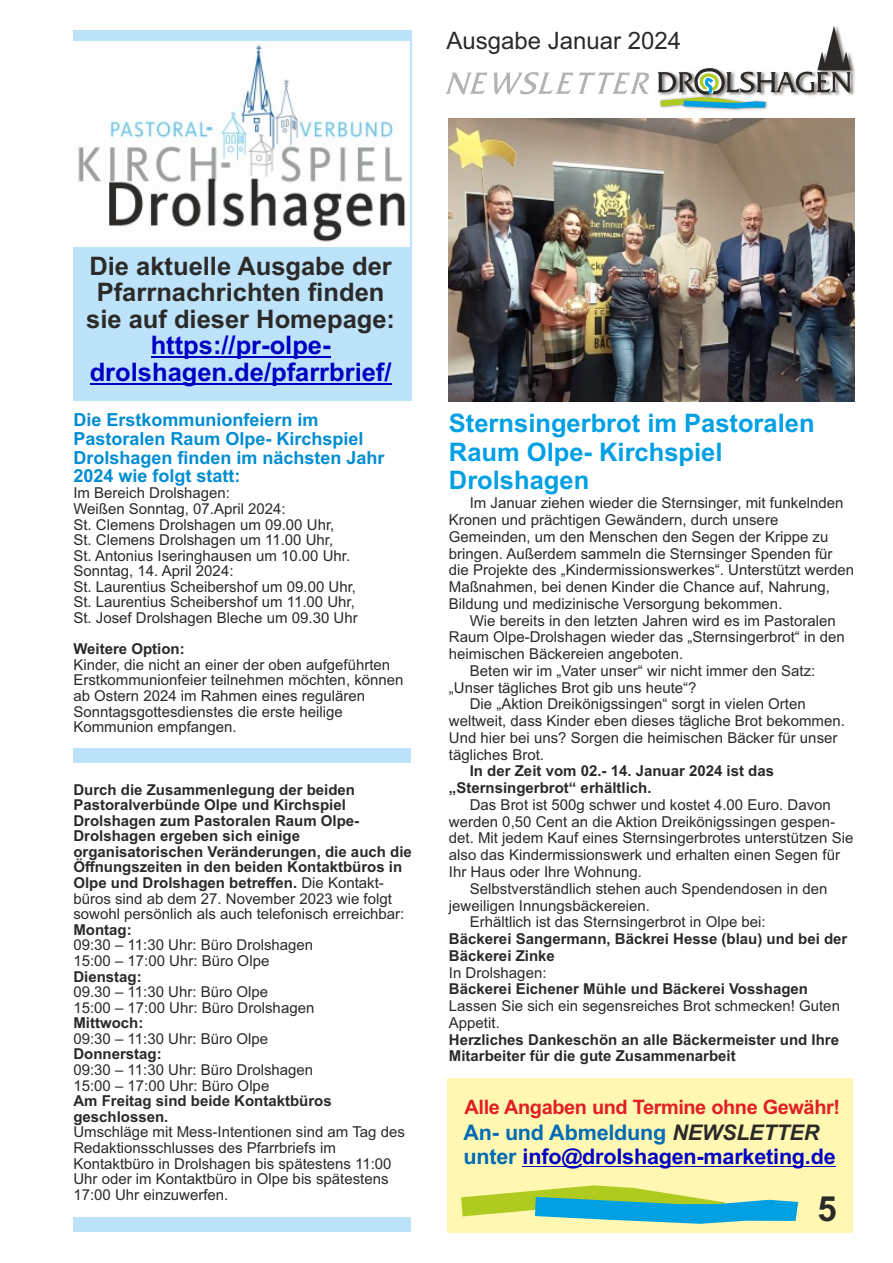
<style>
.page{position:relative;width:893px;height:1263px;background:#fff}
.page>*{position:absolute;margin:0;border:0;box-sizing:border-box;transform-origin:0 0}
.t1{font:700 34.8px "Arial";color:#2b2a29}
.t2{font:700 25.5px/26.5px "Arial";color:#2b2a29;text-align:center}
.t3{font:700 25.5px/28.5px "Arial";color:#00a0e3}
.t4{font:700 25.5px/26.5px "Arial";color:#0000c4;text-align:center}
.t5{font:24px "Arial";color:#2b2a29}
.t6{font:700 21.6px/23.4px "Arial";letter-spacing:-.01em;color:#0000c4}
.t7{font:700 19.95px "Arial";letter-spacing:-.02em;color:#e31e24}
.t8{font:700 18px/18.8px "Arial";color:#008dd2}
.t9{font:15px/15.6px "Arial";color:#2b2a29}
.t10{font:700 15px/15.6px "Arial";color:#2b2a29}
.s1{font-weight:400}
.s2{color:#006cb5}
.s3{font-style:italic;color:#2b2a29}
</style>
<div class="page">
<svg style="left:445px;top:72px;width:204px;height:23px"></svg>
<img style="left:657px;top:55px;width:198px;height:56px">
<div style="left:447px;top:1078px;width:406px;height:154px;background:#fff7b2"></div>
<svg style="left:461px;top:1185px;width:337px;height:39px"></svg>
<hr style="left:523px;top:1165px;width:313px;height:1px;background:#0000c4">
<div style="left:73px;top:30px;width:339px;height:371px;background:#bce3f9"></div>
<img style="left:73px;top:41px;width:337px;height:205px">
<hr style="left:151px;top:357px;width:180px;height:1px;background:#0000c4">
<hr style="left:90px;top:383px;width:302px;height:1px;background:#0000c4">
<div style="left:73px;top:1217px;width:338px;height:15px;background:#bce3f9"></div>
<div style="left:73px;top:748px;width:338px;height:15px;background:#bce3f9"></div>
<svg style="left:658px;top:26px;width:193px;height:82px"></svg>
<img style="left:449px;top:119px;width:406px;height:282px">
<h3 class="t5" style="left:446px;top:32px;width:236px">Ausgabe Januar 2024</h3>
<h2 class="t2" style="left:86px;top:255px;width:310px">Die aktuelle Ausgabe der<br>Pfarrnachrichten finden sie auf dieser Homepage:</h2>
<h2 class="t4" style="left:90px;top:334px;width:303px">https://pr-olpe&shy;drolshagen.de/pfarrbrief/</h2>
<p class="t8" style="left:73px;top:412px;width:313px">Die Erstkommunionfeiern im<br>Pastoralen Raum Olpe- Kirchspiel<br>Drolshagen finden im nächsten Jahr<br>2024 wie folgt statt:</p>
<p class="t9" style="left:73px;top:487px;width:286px">Im Bereich Drolshagen:<br>Weißen Sonntag, 07.April 2024:<br>St. Clemens Drolshagen um 09.00 Uhr,<br>St. Clemens Drolshagen um 11.00 Uhr,<br>St. Antonius Iseringhausen um 10.00 Uhr.<br>Sonntag, 14. April 2024:<br>St. Laurentius Scheibershof um 09.00 Uhr, St. Laurentius Scheibershof um 11.00 Uhr, St. Josef Drolshagen Bleche um 09.30 Uhr</p>
<p class="t10" style="left:73px;top:642px;width:113px">Weitere Option:</p>
<p class="t9" style="left:73px;top:658px;width:332px">Kinder, die nicht an einer der oben aufgeführten Erstkommunionfeier teilnehmen möchten, können ab Ostern 2024 im Rahmen eines regulären Sonntagsgottesdienstes die erste heilige Kommunion empfangen.</p>
<p class="t10" style="left:73px;top:783px;width:340px">Durch die Zusammenlegung der beiden Pastoralverbünde Olpe und Kirchspiel Drolshagen zum Pastoralen Raum Olpe-Drolshagen ergeben sich einige organisatorischen Veränderungen, die auch die Öffnungszeiten in den beiden Kontaktbüros in Olpe und Drolshagen betreffen. <span class="s1">Die Kontakt&shy;büros sind ab dem 27. November 2023 wie folgt sowohl persönlich als auch telefonisch erreichbar:</span></p>
<p class="t10" style="left:73px;top:923px;width:60px">Montag:</p>
<p class="t9" style="left:73px;top:939px;width:241px">09:30 – 11:30 Uhr: Büro Drolshagen<br>15:00 – 17:00 Uhr: Büro Olpe</p>
<p class="t10" style="left:73px;top:970px;width:70px">Dienstag:</p>
<p class="t9" style="left:73px;top:985px;width:242px">09.30 – 11:30 Uhr: Büro Olpe<br>15:00 – 17:00 Uhr: Büro Drolshagen</p>
<p class="t10" style="left:73px;top:1016px;width:71px">Mittwoch:</p>
<p class="t9" style="left:73px;top:1032px;width:196px">09:30 – 11:30 Uhr: Büro Olpe</p>
<p class="t10" style="left:73px;top:1048px;width:90px">Donnerstag:</p>
<p class="t9" style="left:73px;top:1063px;width:241px">09:30 – 11:30 Uhr: Büro Drolshagen<br>15:00 – 17:00 Uhr: Büro Olpe</p>
<p class="t10" style="left:73px;top:1094px;width:260px">Am Freitag sind beide Kontaktbüros geschlossen.</p>
<p class="t9" style="left:73px;top:1126px;width:333px">Umschläge mit Mess-Intentionen sind am Tag des Redaktionsschlusses des Pfarrbriefs im Kontaktbüro in Drolshagen bis spätestens 11:00<br>Uhr oder im Kontaktbüro in Olpe bis spätestens 17:00 Uhr einzuwerfen.</p>
<h2 class="t3" style="left:449px;top:411px;width:367px">Sternsingerbrot im Pastoralen<br>Raum Olpe- Kirchspiel<br>Drolshagen</h2>
<p class="t9" style="left:449px;top:496px;width:407px;line-height:16.8px;text-indent:21px">Im Januar ziehen wieder die Sternsinger, mit funkelnden Kronen und prächtigen Gewändern, durch unsere Gemeinden, um den Menschen den Segen der Krippe zu bringen. Außerdem sammeln die Sternsinger Spenden für die Projekte des „Kindermissionswerkes“. Unterstützt werden Maßnahmen, bei denen Kinder die Chance auf, Nahrung, Bildung und medizinische Versorgung bekommen.</p>
<p class="t9" style="left:470px;top:614px;width:367px">Wie bereits in den letzten Jahren wird es im Pastoralen</p>
<p class="t9" style="left:449px;top:631px;width:397px">Raum Olpe-Drolshagen wieder das „Sternsingerbrot“ in den</p>
<p class="t9" style="left:449px;top:647px;width:236px">heimischen Bäckereien angeboten.</p>
<p class="t9" style="left:470px;top:664px;width:347px">Beten wir im „Vater unser“ wir nicht immer den Satz:</p>
<p class="t9" style="left:449px;top:681px;width:249px">„Unser tägliches Brot gib uns heute“?</p>
<p class="t9" style="left:470px;top:698px;width:337px">Die „Aktion Dreikönigssingen“ sorgt in vielen Orten</p>
<p class="t9" style="left:449px;top:714px;width:397px">weltweit, dass Kinder eben dieses tägliche Brot bekommen.</p>
<p class="t9" style="left:449px;top:731px;width:390px">Und hier bei uns? Sorgen die heimischen Bäcker für unser</p>
<p class="t9" style="left:449px;top:748px;width:97px">tägliches Brot.</p>
<p class="t10" style="left:449px;top:764px;width:327px;line-height:16.8px;text-indent:21px">In der Zeit vom 02.- 14. Januar 2024 ist das „Sternsingerbrot“ erhältlich.</p>
<p class="t9" style="left:470px;top:798px;width:363px">Das Brot ist 500g schwer und kostet 4.00 Euro. Davon</p>
<p class="t9" style="left:449px;top:815px;width:388px">werden 0,50 Cent an die Aktion Dreikönigssingen gespen-</p>
<p class="t9" style="left:449px;top:832px;width:406px">det. Mit jedem Kauf eines Sternsingerbrotes unterstützen Sie</p>
<p class="t9" style="left:449px;top:848px;width:393px">also das Kindermissionswerk und erhalten einen Segen für</p>
<p class="t9" style="left:449px;top:865px;width:195px">Ihr Haus oder Ihre Wohnung.</p>
<p class="t9" style="left:470px;top:882px;width:359px">Selbstverständlich stehen auch Spendendosen in den</p>
<p class="t9" style="left:449px;top:899px;width:202px">jeweiligen Innungsbäckereien.</p>
<p class="t9" style="left:470px;top:915px;width:297px">Erhältlich ist das Sternsingerbrot in Olpe bei:</p>
<p class="t10" style="left:449px;top:932px;width:400px;line-height:16.8px">Bäckerei Sangermann, Bäckrei Hesse (blau) und bei der<br>Bäckerei Zinke</p>
<p class="t9" style="left:449px;top:966px;width:99px">In Drolshagen:</p>
<p class="t10" style="left:449px;top:983px;width:361px">Bäckerei Eichener Mühle und Bäckerei Vosshagen</p>
<p class="t9" style="left:449px;top:999px;width:393px;line-height:16.8px">Lassen Sie sich ein segensreiches Brot schmecken! Guten<br>Appetit.</p>
<p class="t10" style="left:449px;top:1032px;width:392px;line-height:16.8px">Herzliches Dankeschön an alle Bäckermeister und Ihre<br>Mitarbeiter für die gute Zusammenarbeit</p>
<h3 class="t7" style="left:465px;top:1099px;width:377px">Alle Angaben und Termine ohne Gewähr!</h3>
<h3 class="t6" style="left:463px;top:1123px;width:374px"><span class="s2">An- und Abmeldung</span> <span class="s3">NEWSLETTER </span><span class="s2">unter</span> info@drolshagen-marketing.de</h3>
<h1 class="t1" style="left:817px;top:1196px;width:21px">5</h1>
</div>
